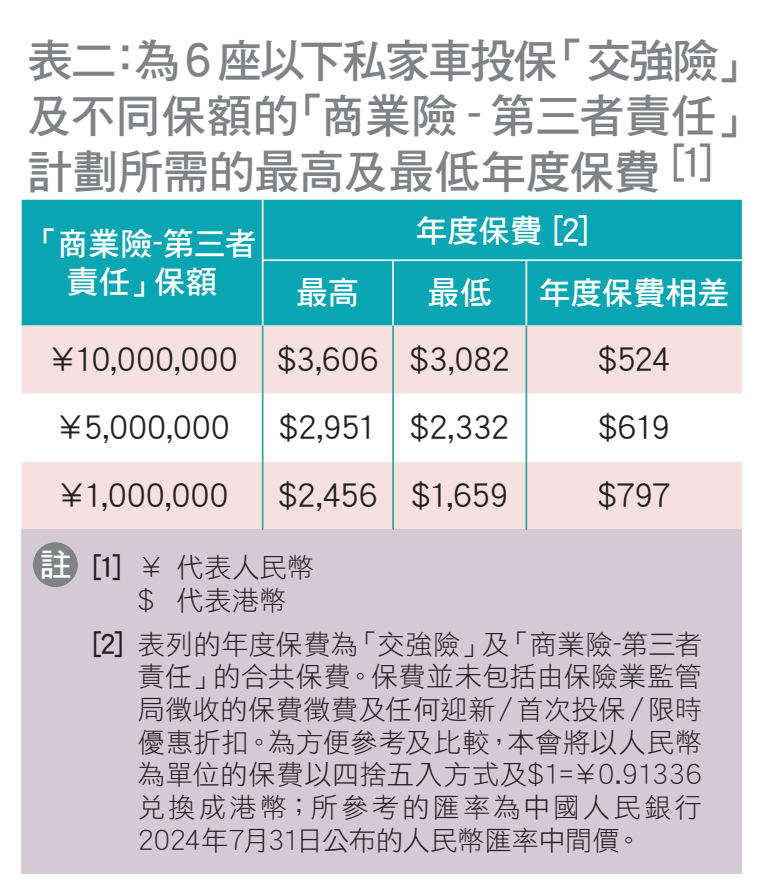
<style>
.page{position:relative;width:761px;height:894px;background:#fff}
.page>*{position:absolute;margin:0;border:0;box-sizing:border-box;transform-origin:0 0}
.Title-_Level_2{font:46px/55.2px "DF Hei HK W7";letter-spacing:-.025em;color:#808285;text-align:justify}
.t1{font:32px "DF Hei HK W5";color:#231f20}
.table_remark{font:32px/38.4px "DF Hei HK W7";letter-spacing:-.01em;color:#fff;text-align:center}
.table_remark_1_1{font:27.2px/32.8px "DF Hei HK W3";letter-spacing:.015em;color:#231f20;text-align:justify}
.s1{font-family:"DF Hei HK W7"}
</style>
<div class="page">
<div style="left:22px;top:200px;width:720px;height:125px;background:#0aa5b3"></div>
<div style="left:22px;top:325px;width:720px;height:205px;background:#f7e1e0"></div>
<svg style="left:22px;top:394px;width:720px;height:68px"></svg>
<div style="left:22px;top:530px;width:720px;height:344px;background:#d5c9d4"></div>
<hr style="left:262px;top:200px;width:1px;height:59px;background:#fff">
<hr style="left:262px;top:259px;width:131px;height:2px;background:#fff">
<hr style="left:262px;top:261px;width:1px;height:64px;background:#fff">
<hr style="left:393px;top:259px;width:133px;height:2px;background:#fff">
<hr style="left:392px;top:261px;width:2px;height:64px;background:#fff">
<hr style="left:526px;top:259px;width:216px;height:2px;background:#fff">
<hr style="left:525px;top:261px;width:2px;height:64px;background:#fff">
<hr style="left:262px;top:325px;width:1px;height:69px;background:#32a292">
<hr style="left:392px;top:325px;width:2px;height:69px;background:#32a292">
<hr style="left:525px;top:325px;width:2px;height:69px;background:#32a292">
<hr style="left:262px;top:394px;width:1px;height:68px;background:#32a292">
<hr style="left:392px;top:394px;width:2px;height:68px;background:#32a292">
<hr style="left:525px;top:394px;width:2px;height:68px;background:#32a292">
<hr style="left:262px;top:462px;width:1px;height:68px;background:#32a292">
<hr style="left:392px;top:462px;width:2px;height:68px;background:#32a292">
<hr style="left:525px;top:462px;width:2px;height:68px;background:#32a292">
<div style="left:33px;top:542px;width:45px;height:45px;background:#808285;border-radius:50%"></div>
<p class="Title-_Level_2" style="left:27px;top:33px;width:733px">表二：為 6 座以下私家車投保「交強險」及不同保額的 「商業險 - 第三者責任」計劃所需的最高及最低年度保費 <sup>[1]</sup></p>
<p class="table_remark" style="left:28px;top:224px;width:230px">「商業險-第三者責任」保額</p>
<p class="table_remark" style="left:416px;top:211px;width:175px">年度保費 [2]</p>
<p class="table_remark" style="left:296px;top:274px;width:65px">最高</p>
<p class="table_remark" style="left:427px;top:274px;width:66px">最低</p>
<p class="table_remark" style="left:539px;top:274px;width:192px">年度保費相差</p>
<p class="t1" style="left:47px;top:343px;width:192px">¥10,000,000</p>
<p class="t1" style="left:277px;top:343px;width:103px">$3,606</p>
<p class="t1" style="left:409px;top:343px;width:102px">$3,082</p>
<p class="t1" style="left:598px;top:343px;width:74px">$524</p>
<p class="t1" style="left:54px;top:411px;width:177px">¥5,000,000</p>
<p class="t1" style="left:279px;top:411px;width:99px">$2,951</p>
<p class="t1" style="left:410px;top:411px;width:101px">$2,332</p>
<p class="t1" style="left:598px;top:411px;width:73px">$619</p>
<p class="t1" style="left:56px;top:479px;width:174px">¥1,000,000</p>
<p class="t1" style="left:278px;top:479px;width:101px">$2,456</p>
<p class="t1" style="left:411px;top:479px;width:98px">$1,659</p>
<p class="t1" style="left:597px;top:479px;width:75px">$797</p>
<p class="table_remark" style="left:40px;top:545px;width:33px">註</p>
<p class="table_remark_1_1" style="left:93px;top:551px;width:223px"><span class="s1">[1]</span> ¥ 代表人民幣</p>
<p class="table_remark_1_1" style="left:138px;top:583px;width:150px">$ 代表港幣</p>
<p class="table_remark_1_1" style="left:138px;top:627px;width:566px;text-indent:-45px"><span class="s1">[2]</span> 表列的年度保費為「交強險」及「商業險-第三者責任」的合共保費。保費並未包括由保險業監管局徵收的保費徵費及任何迎新／首次投保／限時優惠折扣。為方便參考及比較，本會將以人民幣為單位的保費以四捨五入方式及$1=¥0.91336兌換成港幣；所參考的匯率為中國人民銀行2024年7月31日公布的人民幣匯率中間價。</p>
</div>
